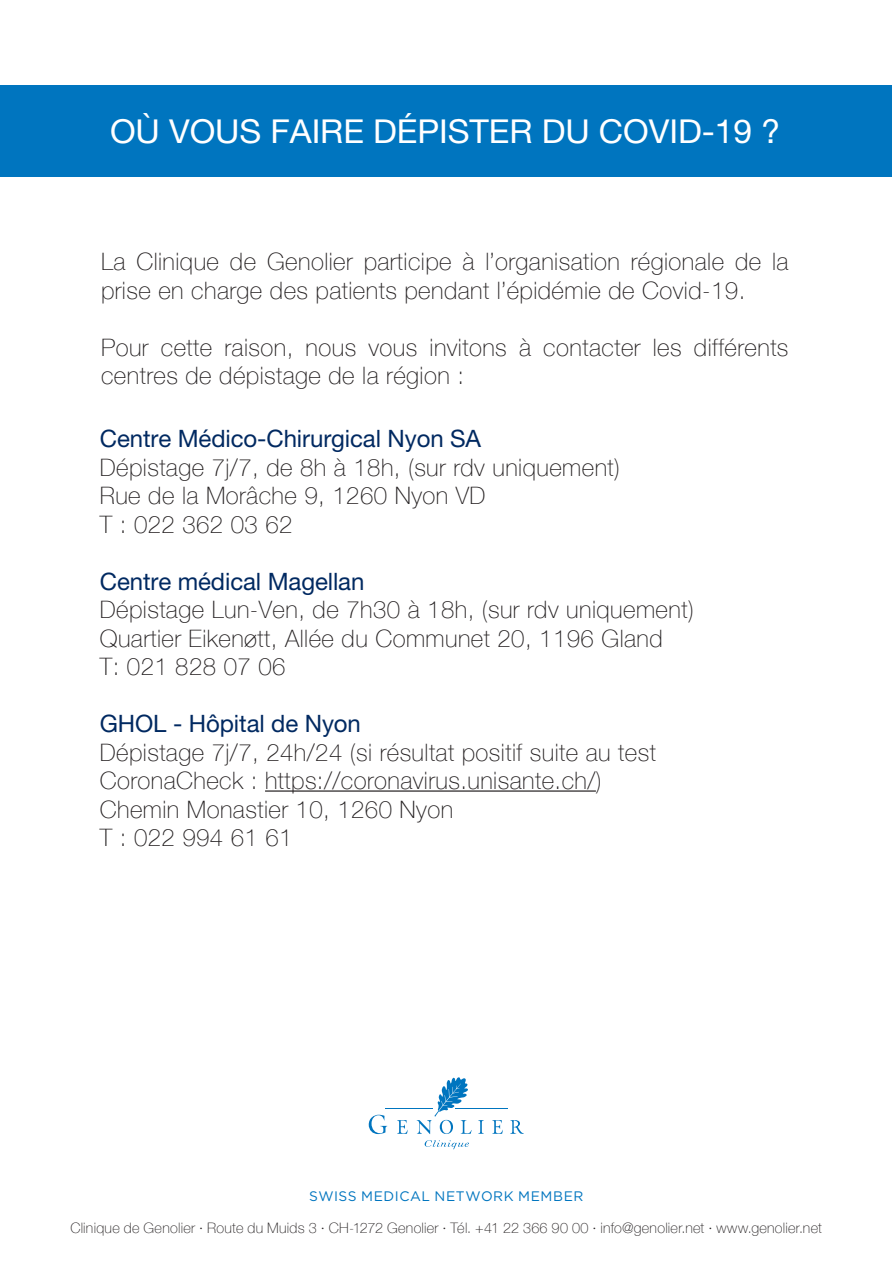
<style>
.page{position:relative;width:893px;height:1263px;background:#fff}
.page>*{position:absolute;margin:0;border:0;box-sizing:border-box;transform-origin:0 0}
.t1{font:33px "Helvetica Neue LT Std";letter-spacing:-.005em;color:#fff}
.t2{font:100 24px/28.5px "Helvetica Neue";letter-spacing:.02em;color:#231f20}
.t3{font:24px "Helvetica Neue LT Std";letter-spacing:-.005em;color:#002961}
.t4{font:100 14.4px "Helvetica Neue";letter-spacing:.015em;color:#231f20}
.t5{font:13.8px "Gotham";letter-spacing:.04em;color:#0075bf}
</style>
<div class="page">
<svg style="left:369px;top:1115px;width:18px;height:19px"></svg>
<svg style="left:397px;top:1120px;width:11px;height:14px"></svg>
<svg style="left:492px;top:1120px;width:11px;height:14px"></svg>
<svg style="left:478px;top:1120px;width:6px;height:14px"></svg>
<svg style="left:510px;top:1120px;width:14px;height:14px"></svg>
<hr style="left:455px;top:1108px;width:52px;height:1px;background:#0075bf">
<hr style="left:385px;top:1108px;width:48px;height:1px;background:#0075bf">
<svg style="left:425px;top:1140px;width:44px;height:9px"></svg>
<svg style="left:417px;top:1077px;width:55px;height:57px"></svg>
<hr style="left:265px;top:790px;width:331px;height:2px;background:#231f20">
<div style="left:0;top:85px;width:892px;height:92px;background:#0075bf"></div>
<h1 class="t1" style="left:110px;top:112px;width:672px">OÙ VOUS FAIRE DÉPISTER DU COVID-19 ?</h1>
<p class="t2" style="left:101px;top:246px;width:689px">La Clinique de Genolier participe à l’organisation régionale de la prise en charge des patients pendant l’épidémie de Covid-19.</p>
<p class="t2" style="left:101px;top:332px;width:689px">Pour cette raison, nous vous invitons à contacter les différents centres de dépistage de la région :</p>
<p class="t3" style="left:100px;top:424px;width:383px">Centre Médico-Chirurgical Nyon SA</p>
<p class="t2" style="left:100px;top:452px;width:522px">Dépistage 7j/7, de 8h à 18h, (sur rdv uniquement)<br>Rue de la Morâche 9, 1260 Nyon VD<br>T : 022 362 03 62</p>
<p class="t3" style="left:100px;top:567px;width:266px">Centre médical Magellan</p>
<p class="t2" style="left:100px;top:594px;width:595px">Dépistage Lun-Ven, de 7h30 à 18h, (sur rdv uniquement)<br>Quartier Eikenøtt, Allée du Communet 20, 1196 Gland<br>T: 021 828 07 06</p>
<p class="t3" style="left:100px;top:709px;width:263px">GHOL - Hôpital de Nyon</p>
<p class="t2" style="left:100px;top:737px;width:558px">Dépistage 7j/7, 24h/24 (si résultat positif suite au test CoronaCheck : https://coronavirus.unisante.ch/)<br>Chemin Monastier 10, 1260 Nyon<br>T : 022 994 61 61</p>
<p class="t5" style="left:309px;top:1187px;width:276px">SWISS MEDICAL NETWORK MEMBER</p>
<p class="t4" style="left:70px;top:1217px;width:753px">Clinique de Genolier · Route du Muids 3 · CH-1272 Genolier · Tél. +41 22 366 90 00 · info@genolier.net · www.genolier.net</p>
</div>
